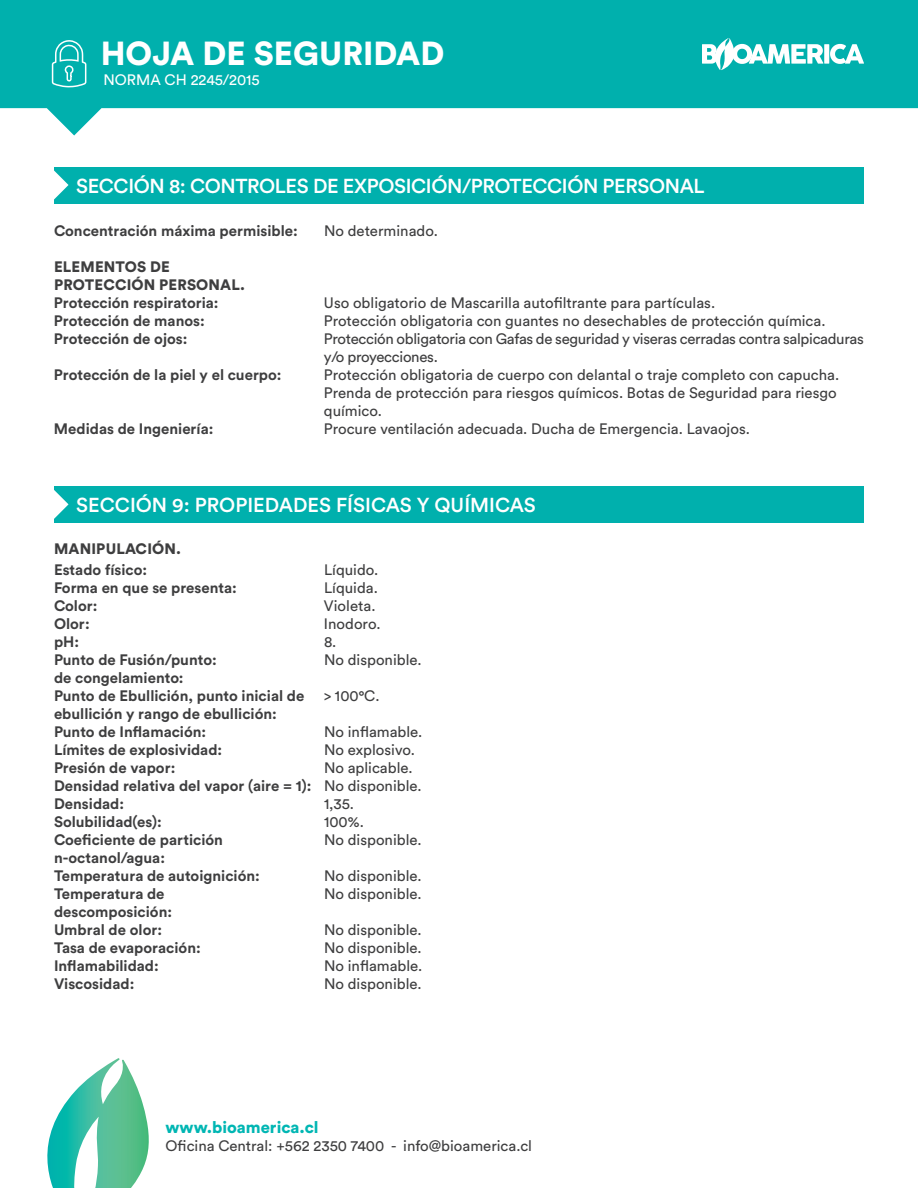
<style>
.page{position:relative;width:918px;height:1188px;background:#fff}
.page>*{position:absolute;margin:0;border:0;box-sizing:border-box;transform-origin:0 0}
.t1{font:900 33px "Circular Std";color:#fff}
.t2{font:500 20.1px "Circular Std";letter-spacing:-.02em;color:#fff}
.t3{font:500 20.1px "Circular Std";color:#fff}
.t4{font:900 16.5px "Circular Std";color:#00b6b3}
.t5{font:700 15px/18px "Circular Std";color:#3e3e3f}
.t6{font:15px/18px "Circular Std";color:#3e3e3f}
.t7{font:15px/18px "Circular Std";letter-spacing:-.02em;color:#3e3e3f}
.t8{font:900 15px "Circular Std";letter-spacing:.01em;color:#3e3e3f}
.t9{font:15px "Circular Std";color:#fff}
.s1{font-weight:400}
</style>
<div class="page">
<svg style="left:47px;top:1058px;width:102px;height:130px"></svg>
<svg style="left:0;top:0;width:918px;height:136px;fill:#00b0ad"></svg>
<svg style="left:702px;top:38px;width:162px;height:32px"></svg>
<svg style="left:51px;top:39px;width:36px;height:49px;background:#32bfbd"></svg>
<div style="left:54px;top:167px;width:810px;height:36px;background:#00b0ad"></div>
<svg style="left:54px;top:170px;width:15px;height:34px"></svg>
<div style="left:54px;top:486px;width:810px;height:37px;background:#00b0ad"></div>
<svg style="left:54px;top:490px;width:15px;height:29px"></svg>
<h1 class="t1" style="left:101px;top:31px;width:345px">HOJA DE SEGURIDAD</h1>
<p class="t9" style="left:104px;top:70px;width:158px">NORMA CH 2245/2015</p>
<h2 class="t2" style="left:76px;top:173px;width:630px">SECCIÓN 8: CONTROLES DE EXPOSICIÓN/PROTECCIÓN PERSONAL</h2>
<p class="t5" style="left:54px;top:221px;width:245px">Concentración máxima permisible:</p>
<p class="t6" style="left:324px;top:221px;width:115px">No determinado.</p>
<p class="t8" style="left:54px;top:256px;width:73px">ELEMENTOS</p>
<p class="t8" style="left:150px;top:256px;width:10px">DE</p>
<p class="t8" style="left:54px;top:274px;width:20px">PROTECCI</p>
<p class="t8" style="left:132px;top:274px;width:48px">ÓN PERSO</p>
<p class="t8" style="left:209px;top:274px;width:38px">NAL.</p>
<p class="t5" style="left:54px;top:293px;width:166px">Protección respiratoria:</p>
<p class="t6" style="left:324px;top:293px;width:393px">Uso obligatorio de Mascarilla autofiltrante para partículas.</p>
<p class="t5" style="left:54px;top:311px;width:152px">Protección de manos:</p>
<p class="t6" style="left:324px;top:311px;width:503px">Protección obligatoria con guantes no desechables de protección química.</p>
<p class="t5" style="left:54px;top:329px;width:135px">Protección de ojos:</p>
<p class="t7" style="left:324px;top:329px;width:541px">Protección obligatoria con Gafas de seguridad y viseras cerradas contra salpicaduras y/o proyecciones.</p>
<p class="t5" style="left:54px;top:365px;width:229px">Protección de la piel y el cuerpo:</p>
<p class="t6" style="left:324px;top:365px;width:517px">Protección obligatoria de cuerpo con delantal o traje completo con capucha.<br>Prenda de protección para riesgos químicos. Botas de Seguridad para riesgo químico.</p>
<p class="t5" style="left:54px;top:419px;width:161px">Medidas de Ingeniería:</p>
<p class="t6" style="left:324px;top:419px;width:428px">Procure ventilación adecuada. Ducha de Emergencia. Lavaojos.</p>
<h2 class="t3" style="left:76px;top:492px;width:461px">SECCIÓN 9: PROPIEDADES FÍSICAS Y QUÍMICAS</h2>
<p class="t8" style="left:54px;top:539px;width:128px">MANIPULACIÓN.</p>
<p class="t5" style="left:54px;top:560px;width:95px">Estado físico:</p>
<p class="t6" style="left:324px;top:561px;width:56px">Líquido.</p>
<p class="t5" style="left:54px;top:578px;width:184px">Forma en que se presenta:</p>
<p class="t6" style="left:324px;top:579px;width:55px">Líquida.</p>
<p class="t5" style="left:54px;top:596px;width:45px">Color:</p>
<p class="t6" style="left:324px;top:597px;width:53px">Violeta.</p>
<p class="t5" style="left:54px;top:614px;width:37px">Olor:</p>
<p class="t6" style="left:324px;top:615px;width:58px">Inodoro.</p>
<p class="t5" style="left:54px;top:632px;width:27px">pH:</p>
<p class="t6" style="left:324px;top:633px;width:14px">8.</p>
<p class="t5" style="left:54px;top:650px;width:164px">Punto de Fusión/punto:</p>
<p class="t6" style="left:324px;top:651px;width:99px">No disponible.</p>
<p class="t5" style="left:54px;top:668px;width:252px">de congelamiento:<br>Punto de Ebullición, punto inicial de</p>
<p class="t6" style="left:324px;top:687px;width:57px">&gt; 100°C.</p>
<p class="t5" style="left:54px;top:704px;width:224px">ebullición y rango de ebullición:<br>Punto de Inflamación:</p>
<p class="t6" style="left:324px;top:723px;width:100px">No inflamable.</p>
<p class="t5" style="left:54px;top:740px;width:170px">Límites de explosividad:</p>
<p class="t6" style="left:324px;top:741px;width:92px">No explosivo.</p>
<p class="t5" style="left:54px;top:758px;width:123px">Presión de vapor:</p>
<p class="t5" style="left:54px;top:758px;width:369px;text-indent:270px"><span class="s1">No aplicable.<br></span>Densidad relativa del vapor (aire = 1): <span class="s1">No disponible.<br></span>Densidad:</p>
<p class="t6" style="left:324px;top:795px;width:32px">1,35.</p>
<p class="t5" style="left:54px;top:812px;width:109px">Solubilidad(es):</p>
<p class="t6" style="left:324px;top:813px;width:41px">100%.</p>
<p class="t5" style="left:54px;top:830px;width:171px">Coeficiente de partición</p>
<p class="t6" style="left:324px;top:831px;width:99px">No disponible.</p>
<p class="t5" style="left:54px;top:848px;width:207px">n-octanol/agua:<br>Temperatura de autoignición:</p>
<p class="t6" style="left:324px;top:867px;width:99px">No disponible.</p>
<p class="t5" style="left:54px;top:884px;width:112px">Temperatura de</p>
<p class="t6" style="left:324px;top:885px;width:99px">No disponible.</p>
<p class="t5" style="left:54px;top:902px;width:120px">descomposición:<br>Umbral de olor:</p>
<p class="t6" style="left:324px;top:921px;width:99px">No disponible.</p>
<p class="t5" style="left:54px;top:938px;width:148px">Tasa de evaporación:</p>
<p class="t6" style="left:324px;top:939px;width:99px">No disponible.</p>
<p class="t5" style="left:54px;top:956px;width:106px">Inflamabilidad:</p>
<p class="t6" style="left:324px;top:957px;width:100px">No inflamable.</p>
<p class="t5" style="left:54px;top:974px;width:82px">Viscosidad:</p>
<p class="t6" style="left:324px;top:975px;width:99px">No disponible.</p>
<p class="t4" style="left:166px;top:1117px;width:155px">WWW.BIOAMERICA.CL</p>
<p class="t6" style="left:166px;top:1137px;width:368px">Oficina Central: +562 2350 7400 - info@bioamerica.cl</p>
</div>
